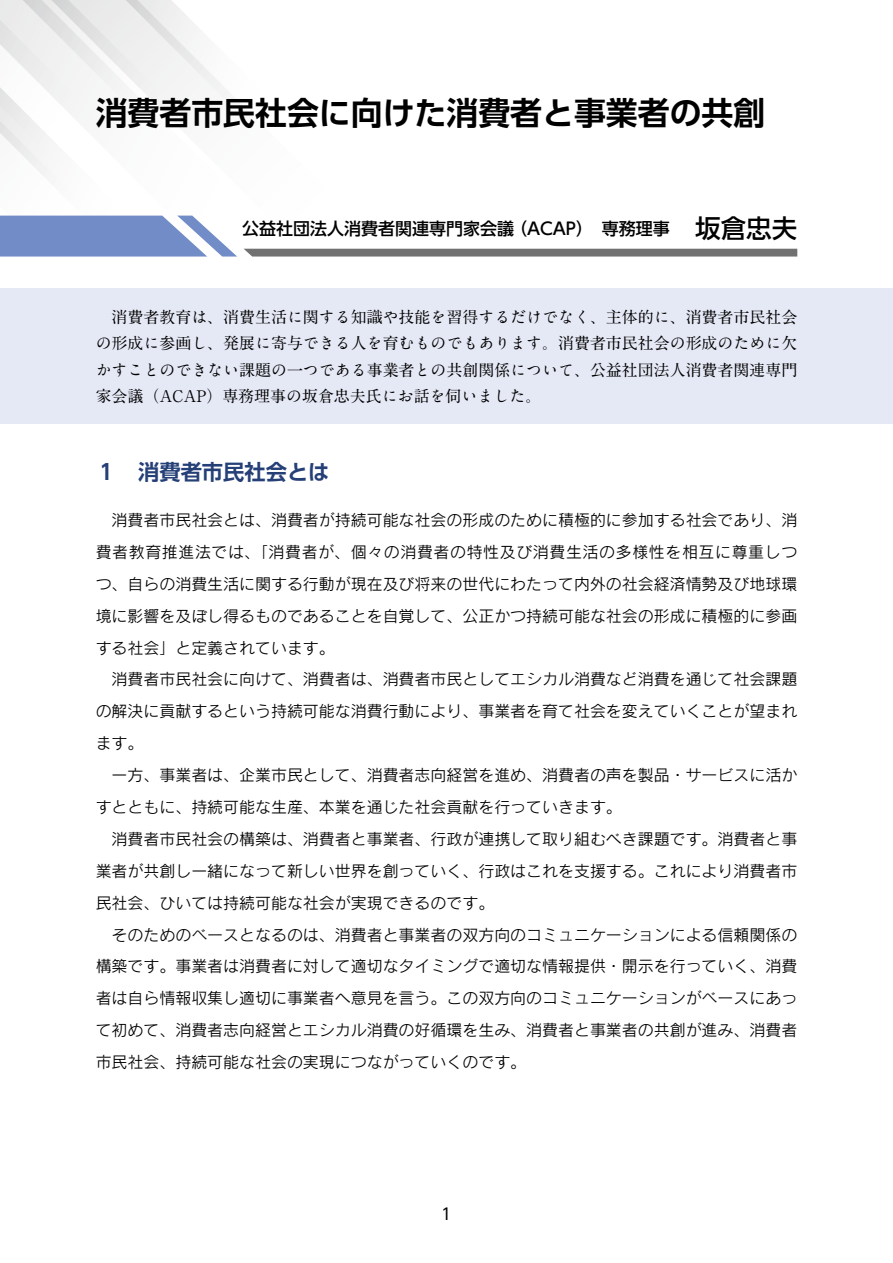
<style>
.page{position:relative;width:893px;height:1263px;background:#fff}
.page>*{position:absolute;margin:0;border:0;box-sizing:border-box;transform-origin:0 0}
.t1{font:700 31.95px "UD Shin Go Pr 6 N De";color:#000}
.t2{font:700 21.3px "UD Shin Go Pr 6 N De";color:#253f77}
.t3{font:500 16.95px "UD Shin Go Pr 6 N";color:#000}
.t4{font:15.9px/32px "Rodin Pro N M";color:#000}
.t5{font:700 15.9px/26.5px "A1 Mincho Std";color:#000;text-align:justify}
.t6{font:15.9px "UD Shin Go Pr 6 N";color:#000}
.s1{font-size:25.5px}
</style>
<div class="page">
<svg style="left:0;top:0;width:797px;height:257px"></svg>
<div style="left:0;top:289px;width:893px;height:135px;background:#e5e8f5"></div>
<h1 class="t1" style="left:96px;top:87px;width:671px">消費者市民社会に向けた消費者と事業者の共創</h1>
<p class="t3" style="left:242px;top:215px;width:557px">公益社団法人消費者関連専門家会議（ACAP）　専務理事 <span class="s1">坂倉忠夫</span></p>
<p class="t5" style="left:96px;top:301px;width:703px">　消費者教育は、消費生活に関する知識や技能を習得するだけでなく、主体的に、消費者市民社会の形成に参画し、発展に寄与できる人を育むものでもあります。消費者市民社会の形成のために欠かすことのできない課題の一つである事業者との共創関係について、公益社団法人消費者関連専門家会議（ACAP）専務理事の坂倉忠夫氏にお話を伺いました。</p>
<h2 class="t2" style="left:96px;top:455px;width:235px">１　消費者市民社会とは</h2>
<p class="t4" style="left:96px;top:503px;width:703px">　消費者市民社会とは、消費者が持続可能な社会の形成のために積極的に参加する社会であり、消費者教育推進法では、「消費者が、個々の消費者の特性及び消費生活の多様性を相互に尊重しつつ、自らの消費生活に関する行動が現在及び将来の世代にわたって内外の社会経済情勢及び地球環境に影響を及ぼし得るものであることを自覚して、公正かつ持続可能な社会の形成に積極的に参画する社会」と定義されています。<br>　消費者市民社会に向けて、消費者は、消費者市民としてエシカル消費など消費を通じて社会課題の解決に貢献するという持続可能な消費行動により、事業者を育て社会を変えていくことが望まれます。<br>　一方、事業者は、企業市民として、消費者志向経営を進め、消費者の声を製品・サービスに活かすとともに、持続可能な生産、本業を通じた社会貢献を行っていきます。<br>　消費者市民社会の構築は、消費者と事業者、行政が連携して取り組むべき課題です。消費者と事業者が共創し一緒になって新しい世界を創っていく、行政はこれを支援する。これにより消費者市民社会、ひいては持続可能な社会が実現できるのです。<br>　そのためのベースとなるのは、消費者と事業者の双方向のコミュニケーションによる信頼関係の構築です。事業者は消費者に対して適切なタイミングで適切な情報提供・開示を行っていく、消費者は自ら情報収集し適切に事業者へ意見を言う。この双方向のコミュニケーションがベースにあって初めて、消費者志向経営とエシカル消費の好循環を生み、消費者と事業者の共創が進み、消費者市民社会、持続可能な社会の実現につながっていくのです。</p>
<p class="t6" style="left:441px;top:1201px;width:12px">1</p>
</div>
